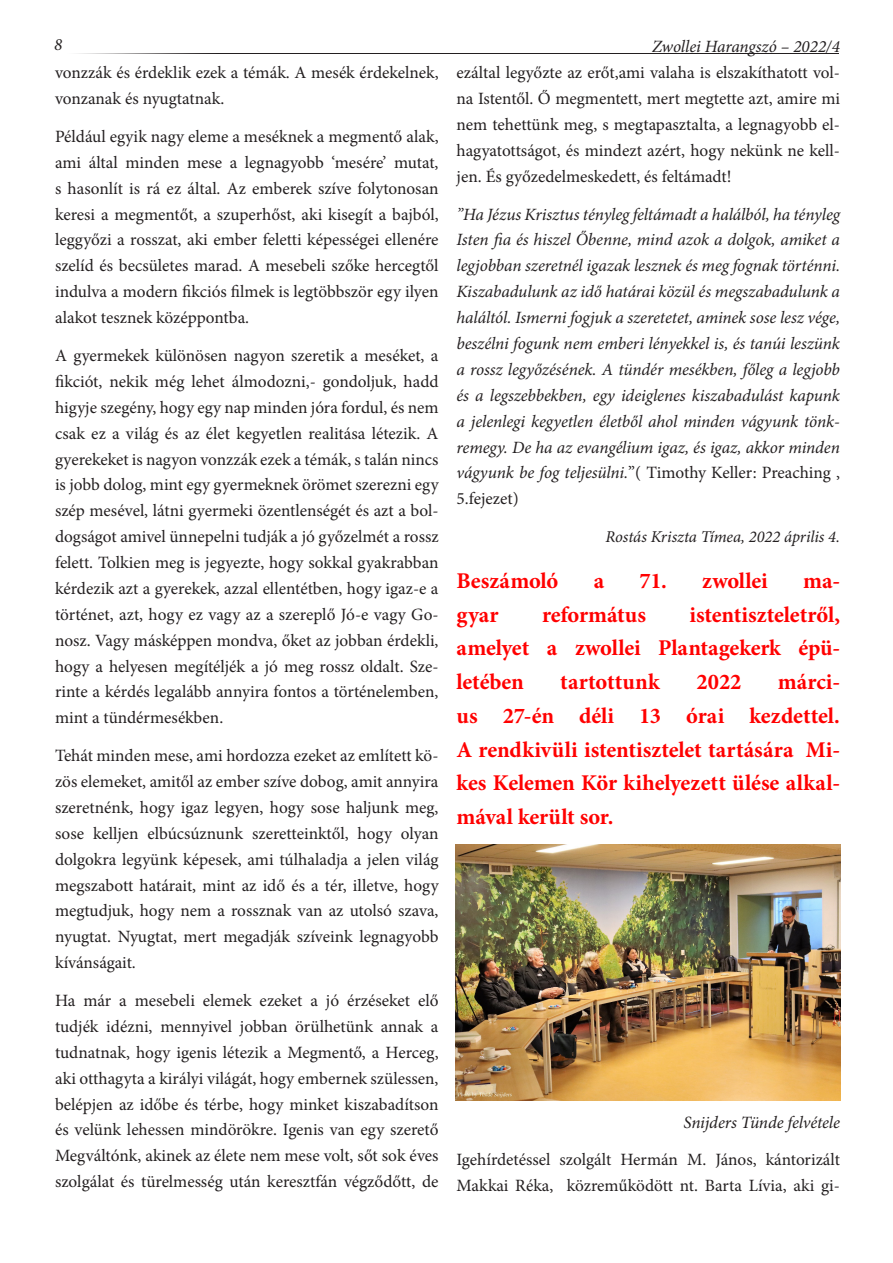
<style>
.page{position:relative;width:893px;height:1263px;background:#fff}
.page>*{position:absolute;margin:0;border:0;box-sizing:border-box;transform-origin:0 0}
.t1{font:700 22.5px/33.8px "Minion Pro";letter-spacing:-.005em;color:#f00;text-align:justify}
.t2{font:17.25px/25.8px "Minion Pro";color:#231f20;text-align:justify}
.t3{font:italic 17.25px/25.8px "Minion Pro";letter-spacing:-.01em;color:#231f20;text-align:justify}
.t4{font:italic 16.5px "Minion Pro";letter-spacing:-.005em;color:#231f20}
.s1{font-style:normal}
</style>
<div class="page">
<img style="left:78px;top:53px;width:761px;height:1px">
<img style="left:456px;top:845px;width:384px;height:256px">
<p class="t3" style="left:54px;top:32px;width:10px">8</p>
<p class="t3" style="left:652px;top:33px;width:189px">Zwollei Harangszó – 2022/4</p>
<p class="t2" style="left:55px;top:60px;width:385px">vonzzák és érdeklik ezek a témák. A mesék érdekelnek, vonzanak és nyugtatnak.</p>
<p class="t2" style="left:55px;top:124px;width:385px">Például egyik nagy eleme a meséknek a megmentő alak, ami által minden mese a legnagyobb ‘mesére’ mutat, s hasonlít is rá ez által. Az emberek szíve folytonosan keresi a megmentőt, a szuperhőst, aki kisegít a bajból, leggyőzi a rosszat, aki ember feletti képességei ellenére szelíd és becsületes marad. A mesebeli szőke hercegtől indulva a modern fikciós filmek is legtöbbször egy ilyen alakot tesznek középpontba.</p>
<p class="t2" style="left:55px;top:343px;width:385px">A gyermekek különösen nagyon szeretik a meséket, a fikciót, nekik még lehet álmodozni,- gondoljuk, hadd higyje szegény, hogy egy nap minden jóra fordul, és nem csak ez a világ és az élet kegyetlen realitása létezik. A gyerekeket is nagyon vonzzák ezek a témák, s talán nincs is jobb dolog, mint egy gyermeknek örömet szerezni egy szép mesével, látni gyermeki özentlenségét és azt a bol&shy;dogságot amivel ünnepelni tudják a jó győzelmét a rossz felett. Tolkien meg is jegyezte, hogy sokkal gyakrabban kérdezik azt a gyerekek, azzal ellentétben, hogy igaz-e a történet, azt, hogy ez vagy az a szereplő Jó-e vagy Go&shy;nosz. Vagy másképpen mondva, őket az jobban érdekli, hogy a helyesen megítéljék a jó meg rossz oldalt. Sze&shy;rinte a kérdés legalább annyira fontos a történelemben, mint a tündérmesékben.</p>
<p class="t2" style="left:55px;top:743px;width:385px">Tehát minden mese, ami hordozza ezeket az említett kö&shy;zös elemeket, amitől az ember szíve dobog, amit annyira szeretnénk, hogy igaz legyen, hogy sose haljunk meg, sose kelljen elbúcsúznunk szeretteinktől, hogy olyan dolgokra legyünk képesek, ami túlhaladja a jelen világ megszabott határait, mint az idő és a tér, illetve, hogy megtudjuk, hogy nem a rossznak van az utolsó szava, nyugtat. Nyugtat, mert megadják szíveink legnagyobb kívánságait.</p>
<p class="t2" style="left:55px;top:988px;width:385px">Ha már a mesebeli elemek ezeket a jó érzéseket elő tudjék idézni, mennyivel jobban örülhetünk annak a tudnatnak, hogy igenis létezik a Megmentő, a Herceg, aki otthagyta a királyi világát, hogy embernek szülessen, belépjen az időbe és térbe, hogy minket kiszabadítson és velünk lehessen mindörökre. Igenis van egy szerető Megváltónk, akinek az élete nem mese volt, sőt sok éves szolgálat és türelmesség után keresztfán végződőtt, de</p>
<p class="t2" style="left:457px;top:60px;width:385px">ezáltal legyőzte az erőt,ami valaha is elszakíthatott vol&shy;na Istentől. Ő megmentett, mert megtette azt, amire mi nem tehettünk meg, s megtapasztalta, a legnagyobb el&shy;hagyatottságot, és mindezt azért, hogy nekünk ne kell&shy;jen. És győzedelmeskedett, és feltámadt!</p>
<p class="t3" style="left:457px;top:201px;width:385px">”Ha Jézus Krisztus tényleg feltámadt a halálból, ha tényleg Isten fia és hiszel Őbenne, mind azok a dolgok, amiket a legjobban szeretnél igazak lesznek és meg fognak történni.<br>Kiszabadulunk az idő határai közül és megszabadulunk a haláltól. Ismerni fogjuk a szeretetet, aminek sose lesz vége, beszélni fogunk nem emberi lényekkel is, és tanúi leszünk a rossz legyőzésének. A tündér mesékben, főleg a legjobb és a legszebbekben, egy ideiglenes kiszabadulást kapunk a jelenlegi kegyetlen életből ahol minden vágyunk tönk&shy;remegy. De ha az evangélium igaz, és igaz, akkor minden vágyunk be fog teljesülni.<span class="s1">”( Timothy Keller: Preaching , 5.fejezet)</span></p>
<p class="t4" style="left:605px;top:526px;width:236px">Rostás Kriszta Tímea, 2022 április 4.</p>
<p class="t1" style="left:457px;top:563px;width:103px">Beszámoló</p>
<p class="t1" style="left:594px;top:563px;width:12px">a</p>
<p class="t1" style="left:640px;top:563px;width:130px">71. zwollei</p>
<p class="t1" style="left:803px;top:563px;width:38px">ma-</p>
<p class="t1" style="left:457px;top:597px;width:44px">gyar</p>
<p class="t1" style="left:542px;top:597px;width:105px">református</p>
<p class="t1" style="left:457px;top:597px;width:385px;text-indent:233px">istentiszteletről, amelyet a zwollei Plantagekerk épü&shy;letében</p>
<p class="t1" style="left:560px;top:665px;width:101px">tartottunk</p>
<p class="t1" style="left:696px;top:665px;width:47px">2022</p>
<p class="t1" style="left:457px;top:665px;width:385px;text-indent:321px">márci&shy;us 27-én déli 13 órai kezdettel.<br>A rendkivüli istentisztelet tartására Mi&shy;kes Kelemen Kör kihelyezett ülése alkal&shy;mával került sor.</p>
<p class="t3" style="left:683px;top:1109px;width:158px">Snijders Tünde felvétele</p>
<p class="t2" style="left:457px;top:1147px;width:385px">Igehírdetéssel szolgált Hermán M. János, kántorizált<br>Makkai Réka, közreműködött nt. Barta Lívia, aki gi-</p>
</div>
